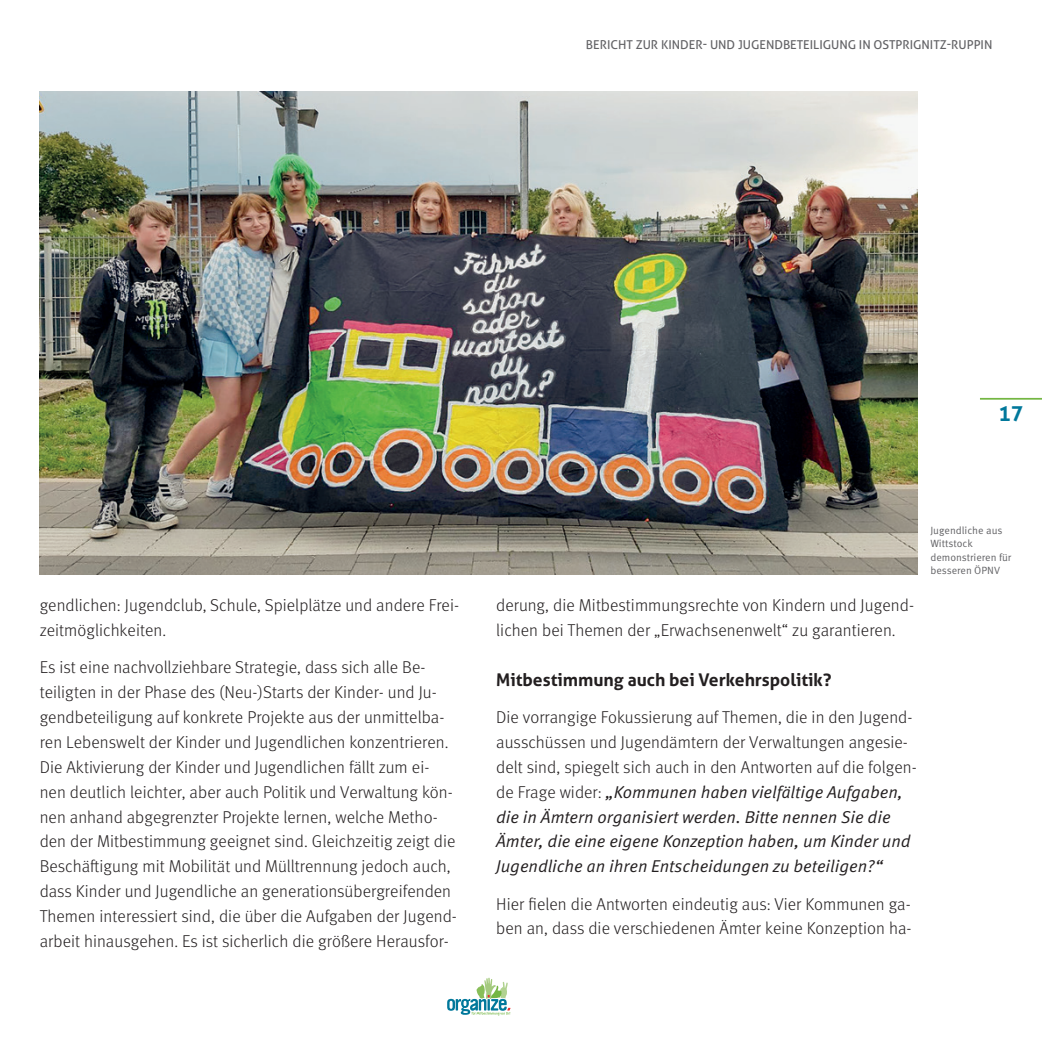
<style>
.page{position:relative;width:1042px;height:1042px;background:#fff}
.page>*{position:absolute;margin:0;border:0;box-sizing:border-box;transform-origin:0 0}
.t1{font:700 21px "Aller";color:#00789b}
.t2{font:700 17.5px "Aller";color:#231f20}
.t3{font:300 17.15px/24.8px "Meta Pro";letter-spacing:.005em;color:#231f20}
.t4{font:17.15px/24.8px "Meta Pro Norm Ita";letter-spacing:-.005em;color:#231f20}
.t5{font:12.25px "Aller";color:#636366}
.t6{font:10.5px/13.3px "Meta Pro Norm";color:#636366}
.s1{font-family:"Meta Pro";font-weight:300}
</style>
<div class="page">
<svg style="left:447px;top:977px;width:63px;height:38px"></svg>
<hr style="left:980px;top:398px;width:62px;height:2px;background:#74b643">
<img style="left:40px;top:92px;width:878px;height:482px">
<p class="t5" style="left:586px;top:37px;width:406px">BERICHT ZUR KIN DER- UN D JUGEN DBETEILIGUNG IN OSTPRIGN ITZ-RUPPIN</p>
<p class="t1" style="left:998px;top:400px;width:27px">17</p>
<p class="t3" style="left:40px;top:592px;width:421px">gendlichen: Jugendclub, Schule, Spielplätze und andere Frei&shy;zeitmöglichkeiten.</p>
<p class="t3" style="left:40px;top:654px;width:419px">Es ist eine nachvollziehbare Strategie, dass sich alle Be&shy;teiligten in der Phase des (Neu-)Starts der Kinder- und Ju&shy;gendbeteiligung auf konkrete Projekte aus der unmittelba&shy;ren Lebenswelt der Kinder und Jugendlichen konzentrieren.<br>Die Aktivierung der Kinder und Jugendlichen fällt zum ei&shy;nen deutlich leichter, aber auch Politik und Verwaltung kön&shy;nen anhand abgegrenzter Projekte lernen, welche Metho&shy;den der Mitbestimmung geeignet sind. Gleichzeitig zeigt die Beschäftigung mit Mobilität und Mülltrennung jedoch auch, dass Kinder und Jugendliche an generationsübergreifenden Themen interessiert sind, die über die Aufgaben der Jugend&shy;arbeit hinausgehen. Es ist sicherlich die größere Herausfor-</p>
<p class="t3" style="left:496px;top:592px;width:419px">derung, die Mitbestimmungsrechte von Kindern und Jugend&shy;lichen bei Themen der „Erwachsenenwelt“ zu garantieren.</p>
<p class="t2" style="left:496px;top:668px;width:337px">Mitbestimmung auch bei Verkehrspolitik?</p>
<p class="t3" style="left:496px;top:704px;width:422px">Die vorrangige Fokussierung auf Themen, die in den Jugend&shy;ausschüssen und Jugendämtern der Verwaltungen angesie&shy;delt sind, spiegelt sich auch in den Antworten auf die folgen-</p>
<p class="t4" style="left:496px;top:778px;width:416px"><span class="s1">de Frage wider:</span> „Kommunen haben vielfältige Aufgaben, die in Ämtern organisiert werden. Bitte nennen Sie die Ämter, die eine eigene Konzeption haben, um Kinder und Jugendliche an ihren Entscheidungen zu beteiligen?“</p>
<p class="t3" style="left:496px;top:890px;width:417px">Hier fielen die Antworten eindeutig aus: Vier Kommunen ga&shy;ben an, dass die verschiedenen Ämter keine Konzeption ha-</p>
<p class="t6" style="left:930px;top:523px;width:82px">Jugendliche aus<br>Wittstock demonstrieren für besseren ÖPNV</p>
</div>
